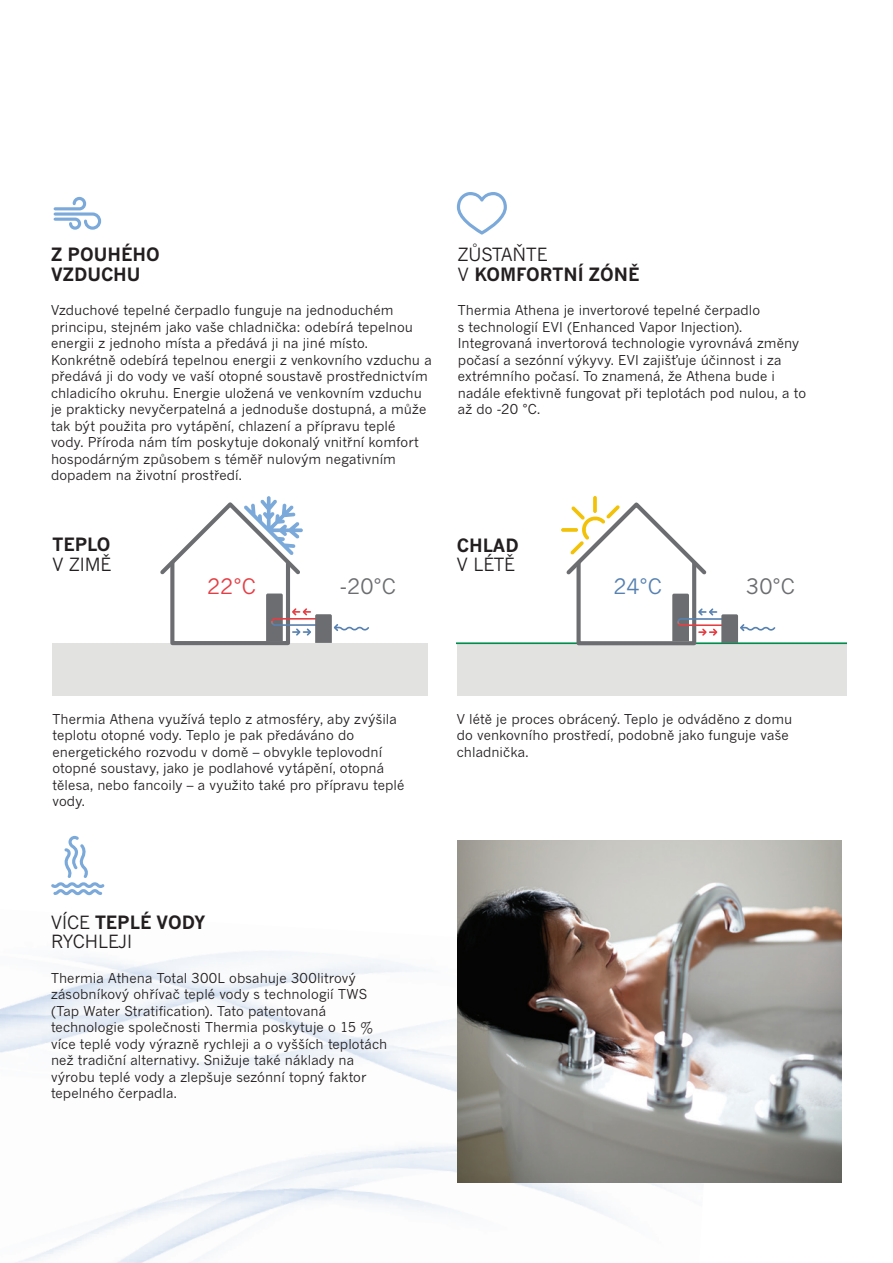
<style>
.page{position:relative;width:893px;height:1263px;background:#fff}
.page>*{position:absolute;margin:0;border:0;box-sizing:border-box;transform-origin:0 0}
.t1{font:21px "News Gothic MT Pro";color:#6c6d70}
.t2{font:21px "News Gothic MT Pro";color:#e43e44}
.t3{font:21px "News Gothic MT Pro";color:#5781b1}
.Overskrift2{font:700 18px/19.5px "News Gothic MT Pro";color:#231f20}
.Overskrift2-2{font:18px/19.5px "News Gothic MT Pro";color:#231f20}
.Brød_Sort{font:13.5px/16.5px "News Gothic MT Pro";letter-spacing:.005em;color:#231f20}
.s1{font-weight:400}
.s2{font-weight:700}
</style>
<div class="page">
<img style="left:0;top:951px;width:718px;height:312px">
<div style="left:52px;top:643px;width:375px;height:53px;background:#e2e2e1"></div>
<svg style="left:160px;top:496px;width:209px;height:150px"></svg>
<div style="left:457px;top:643px;width:390px;height:53px;background:#e2e2e1"></div>
<hr style="left:693px;top:642px;width:154px;height:2px;background:#008c4c">
<hr style="left:457px;top:642px;width:121px;height:2px;background:#008c4c">
<svg style="left:561px;top:496px;width:216px;height:150px"></svg>
<svg style="left:53px;top:196px;width:49px;height:34px"></svg>
<svg style="left:51px;top:836px;width:54px;height:59px"></svg>
<img style="left:457px;top:841px;width:385px;height:341px">
<svg style="left:457px;top:192px;width:50px;height:43px"></svg>
<p class="Overskrift2" style="left:51px;top:245px;width:110px">Z POUHÉHO<br>VZDUCHU</p>
<p class="Overskrift2" style="left:458px;top:245px;width:183px"><span class="s1">ZŮSTAŇTE<br>V</span> KOMFORTNÍ ZÓNĚ</p>
<p class="Brød_Sort" style="left:51px;top:302px;width:382px">Vzduchové tepelné čerpadlo funguje na jednoduchém principu, stejném jako vaše chladnička: odebírá tepelnou energii z jednoho místa a předává ji na jiné místo.<br>Konkrétně odebírá tepelnou energii z venkovního vzduchu a předává ji do vody ve vaší otopné soustavě prostřednictvím chladicího okruhu. Energie uložená ve venkovním vzduchu je prakticky nevyčerpatelná a jednoduše dostupná, a může tak být použita pro vytápění, chlazení a přípravu teplé<br>vody. Příroda nám tím poskytuje dokonalý vnitřní komfort hospodárným způsobem s téměř nulovým negativním dopadem na životní prostředí.</p>
<p class="Brød_Sort" style="left:458px;top:302px;width:350px">Thermia Athena je invertorové tepelné čerpadlo<br>s technologií EVI (Enhanced Vapor Injection).<br>Integrovaná invertorová technologie vyrovnává změny počasí a sezónní výkyvy. EVI zajišťuje účinnost i za extrémního počasí. To znamená, že Athena bude i nadále efektivně fungovat při teplotách pod nulou, a to až do -20 °C.</p>
<p class="Overskrift2" style="left:53px;top:535px;width:60px">TEPLO<br><span class="s1">V ZIMĚ</span></p>
<p class="Overskrift2" style="left:457px;top:535px;width:63px">CHLAD<br><span class="s1">V LÉTĚ</span></p>
<p class="t2" style="left:207px;top:573px;width:50px">22°C</p>
<p class="t1" style="left:340px;top:573px;width:57px">-20°C</p>
<p class="t3" style="left:613px;top:573px;width:50px">24°C</p>
<p class="t1" style="left:746px;top:573px;width:50px">30°C</p>
<p class="Brød_Sort" style="left:53px;top:710px;width:353px">Thermia Athena využívá teplo z atmosféry, aby zvýšila teplotu otopné vody. Teplo je pak předáváno do energetického rozvodu v domě – obvykle teplovodní otopné soustavy, jako je podlahové vytápění, otopná tělesa, nebo fancoily – a využito také pro přípravu teplé vody.</p>
<p class="Overskrift2-2" style="left:51px;top:912px;width:156px">VÍCE <span class="s2">TEPLÉ VODY<br></span>RYCHLEJI</p>
<p class="Brød_Sort" style="left:51px;top:969px;width:338px">Thermia Athena Total 300L obsahuje 300litrový zásobníkový ohřívač teplé vody s technologií TWS (Tap Water Stratification). Tato patentovaná technologie společnosti Thermia poskytuje o 15 % více teplé vody výrazně rychleji a o vyšších teplotách než tradiční alternativy. Snižuje také náklady na výrobu teplé vody a zlepšuje sezónní topný faktor tepelného čerpadla.</p>
<p class="Brød_Sort" style="left:457px;top:710px;width:337px">V létě je proces obrácený. Teplo je odváděno z domu do venkovního prostředí, podobně jako funguje vaše chladnička.</p>
</div>
